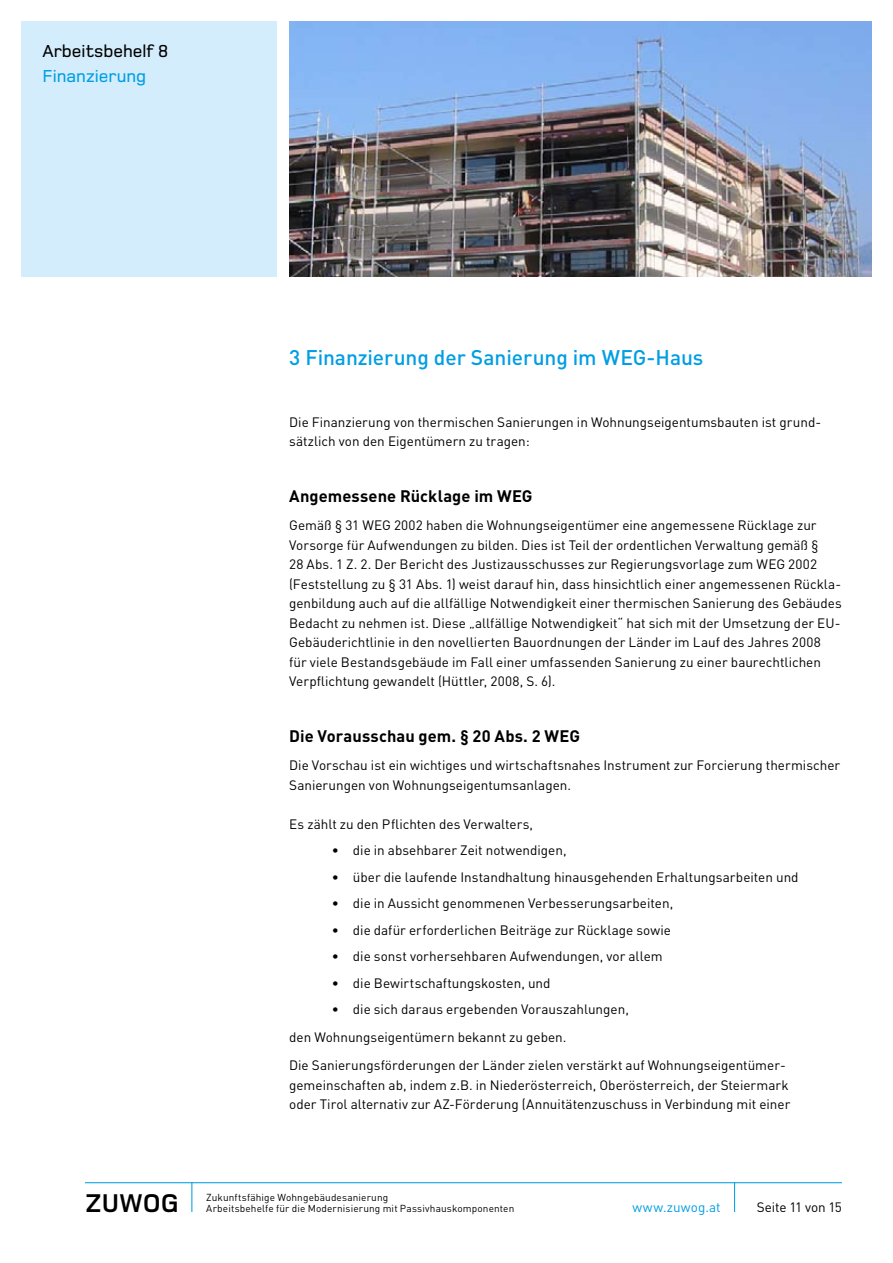
<style>
.page{position:relative;width:893px;height:1263px;background:#fff}
.page>*{position:absolute;margin:0;border:0;box-sizing:border-box;transform-origin:0 0}
.t1{font:700 26.55px "Foundry Monoline";color:#000}
.t2{font:500 21px "DIN Pro";letter-spacing:-.005em;color:#009ee3}
.t3{font:500 18px "Foundry Monoline";color:#000}
.t4{font:500 18px "Foundry Monoline";color:#009ee3}
.t5{font:700 16.5px "DIN Pro";letter-spacing:.005em;color:#000}
.t6{font:13.5px/19.5px "DIN Pro";color:#000}
.t7{font:13.5px "DIN";letter-spacing:.01em;color:#009ee3}
.t8{font:10.05px/11.6px "DIN";letter-spacing:.01em;color:#000}
</style>
<div class="page">
<hr style="left:85px;top:1182px;width:757px;height:1px;background:#009ee3">
<hr style="left:734px;top:1182px;width:1px;height:30px;background:#009ee3">
<hr style="left:191px;top:1182px;width:1px;height:30px;background:#009ee3">
<div style="left:21px;top:21px;width:255px;height:255px;background:#d4edfc"></div>
<img style="left:289px;top:21px;width:583px;height:255px">
<h3 class="t3" style="left:43px;top:41px;width:127px">Arbeitsbehelf 8</h3>
<h3 class="t4" style="left:43px;top:67px;width:105px">Finanzierung</h3>
<h2 class="t2" style="left:289px;top:343px;width:416px">3 Finanzierung der Sanierung im WEG-Haus</h2>
<p class="t6" style="left:289px;top:412px;width:534px">Die Finanzierung von thermischen Sanierungen in Wohnungseigentumsbauten ist grund&shy;sätzlich von den Eigentümern zu tragen:</p>
<p class="t5" style="left:289px;top:485px;width:245px">Angemessene Rücklage im WEG</p>
<p class="t6" style="left:289px;top:515px;width:554px">Gemäß § 31 WEG 2002 haben die Wohnungseigentümer eine angemessene Rücklage zur Vorsorge für Aufwendungen zu bilden. Dies ist Teil der ordentlichen Verwaltung gemäß §<br>28 Abs. 1 Z. 2. Der Bericht des Justizausschusses zur Regierungsvorlage zum WEG 2002 (Feststellung zu § 31 Abs. 1) weist darauf hin, dass hinsichtlich einer angemessenen Rückla&shy;genbildung auch auf die allfällige Notwendigkeit einer thermischen Sanierung des Gebäudes Bedacht zu nehmen ist. Diese „allfällige Notwendigkeit“ hat sich mit der Umsetzung der EU-Gebäuderichtlinie in den novellierten Bauordnungen der Länder im Lauf des Jahres 2008<br>für viele Bestandsgebäude im Fall einer umfassenden Sanierung zu einer baurechtlichen Verpflichtung gewandelt (Hüttler, 2008, S. 6).</p>
<p class="t5" style="left:289px;top:725px;width:292px">Die Vorausschau gem. § 20 Abs. 2 WEG</p>
<p class="t6" style="left:289px;top:755px;width:553px">Die Vorschau ist ein wichtiges und wirtschaftsnahes Instrument zur Forcierung thermischer<br>Sanierungen von Wohnungseigentumsanlagen.</p>
<p class="t6" style="left:289px;top:814px;width:246px">Es zählt zu den Pflichten des Verwalters,</p>
<p class="t6" style="left:332px;top:840px;width:236px">• die in absehbarer Zeit notwendigen,</p>
<p class="t6" style="left:332px;top:867px;width:468px">• über die laufende Instandhaltung hinausgehenden Erhaltungsarbeiten und</p>
<p class="t6" style="left:332px;top:893px;width:343px">• die in Aussicht genommenen Verbesserungsarbeiten,</p>
<p class="t6" style="left:332px;top:920px;width:341px">• die dafür erforderlichen Beiträge zur Rücklage sowie</p>
<p class="t6" style="left:332px;top:946px;width:333px">• die sonst vorhersehbaren Aufwendungen, vor allem</p>
<p class="t6" style="left:332px;top:973px;width:220px">• die Bewirtschaftungskosten, und</p>
<p class="t6" style="left:289px;top:995px;width:498px;line-height:28px;text-indent:43px">• die sich daraus ergebenden Vorauszahlungen,<br>den Wohnungseigentümern bekannt zu geben.<br>Die Sanierungsförderungen der Länder zielen verstärkt auf Wohnungseigentümer-</p>
<p class="t6" style="left:289px;top:1075px;width:503px">gemeinschaften ab, indem z.B. in Niederösterreich, Oberösterreich, der Steiermark oder Tirol alternativ zur AZ-Förderung (Annuitätenzuschuss in Verbindung mit einer</p>
<p class="t8" style="left:206px;top:1191px;width:310px">Zukunftsfähige Wohngebäudesanierung<br>Arbeitsbehelfe für die Modernisierung mit Passivhauskomponenten</p>
<p class="t7" style="left:632px;top:1199px;width:90px">www.zuwog.at</p>
<h1 class="t1" style="left:85px;top:1189px;width:95px">ZUWOG</h1>
<p class="t6" style="left:757px;top:1197px;width:87px">Seite 11 von 15</p>
</div>
